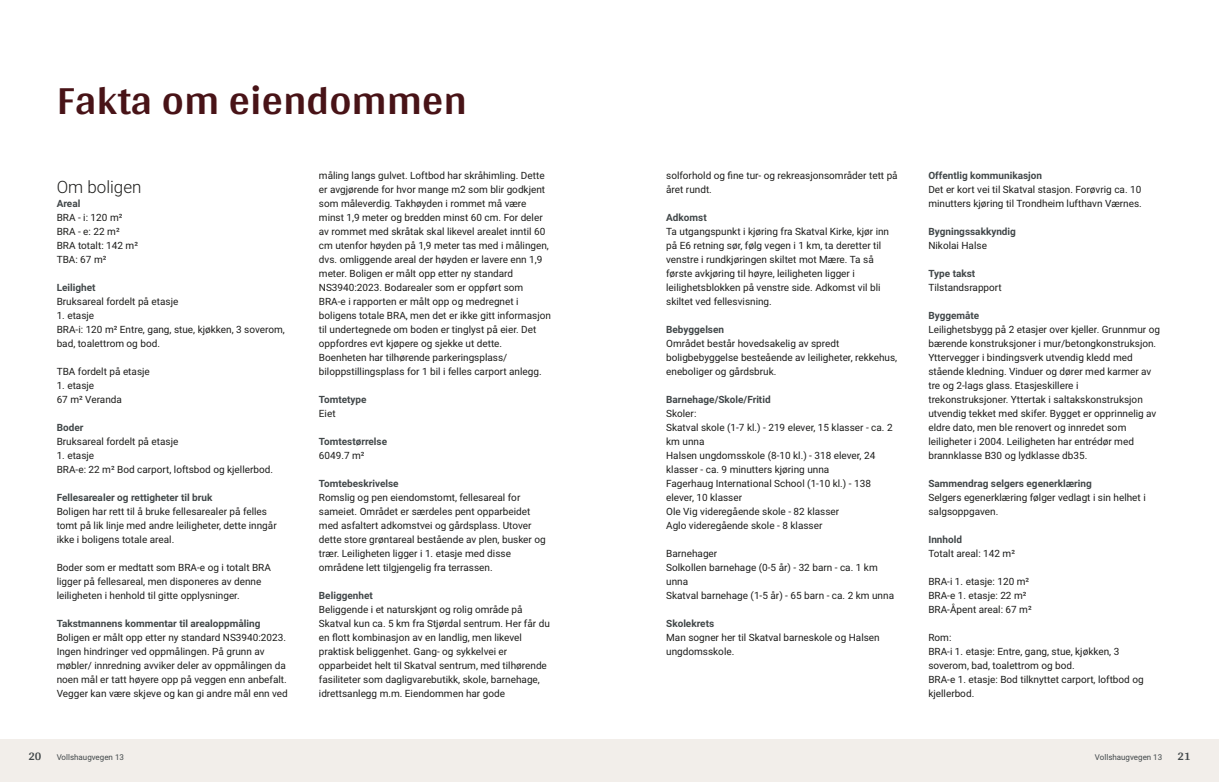
<style>
.page{position:relative;width:1219px;height:782px;background:#fff}
.page>*{position:absolute;margin:0;border:0;box-sizing:border-box;transform-origin:0 0}
.t1{font:700 42px "Arya";color:#481317}
.t2{font:300 17px "Roboto";color:#1d1d1b}
.t3{font:700 12px "Arya";color:#414749}
.t4{font:10px/14px "Roboto";color:#1d1d1b}
.t5{font:700 10px "Roboto";color:#414749}
.t6{font:8px "Roboto";color:#414749}
</style>
<div class="page">
<div style="left:0;top:739px;width:612px;height:42px;background:#f2eeea"></div>
<div style="left:607px;top:739px;width:612px;height:42px;background:#f2eeea"></div>
<h1 class="t1" style="left:57px;top:75px;width:412px">Fakta om eiendommen</h1>
<h2 class="t2" style="left:57px;top:174px;width:86px">Om boligen</h2>
<p class="t5" style="left:57px;top:196px;width:25px">Areal</p>
<p class="t4" style="left:57px;top:209px;width:83px">BRA ‑ i: 120 m²<br>BRA ‑ e: 22 m²<br>BRA totalt: 142 m²<br>TBA: 67 m²</p>
<p class="t5" style="left:57px;top:280px;width:40px">Leilighet</p>
<p class="t4" style="left:57px;top:293px;width:123px">Bruksareal fordelt på etasje</p>
<p class="t4" style="left:57px;top:307px;width:230px">1. etasje<br>BRA‑i: 120 m² Entre, gang, stue, kjøkken, 3 soverom, bad, toalettrom og bod.</p>
<p class="t4" style="left:57px;top:363px;width:95px">TBA fordelt på etasje</p>
<p class="t4" style="left:57px;top:377px;width:67px">1. etasje<br>67 m² Veranda</p>
<p class="t5" style="left:57px;top:420px;width:28px">Boder</p>
<p class="t4" style="left:57px;top:433px;width:123px">Bruksareal fordelt på etasje</p>
<p class="t4" style="left:57px;top:447px;width:218px">1. etasje<br>BRA‑e: 22 m² Bod carport, loftsbod og kjellerbod.</p>
<p class="t5" style="left:57px;top:490px;width:157px">Fellesarealer og rettigheter til bruk</p>
<p class="t4" style="left:57px;top:503px;width:222px">Boligen har rett til å bruke fellesarealer på felles tomt på lik linje med andre leiligheter, dette inngår ikke i boligens totale areal.</p>
<p class="t4" style="left:57px;top:559px;width:216px">Boder som er medtatt som BRA‑e og i totalt BRA ligger på fellesareal, men disponeres av denne leiligheten i henhold til gitte opplysninger.</p>
<p class="t5" style="left:57px;top:616px;width:205px">Takstmannens kommentar til arealoppmåling</p>
<p class="t4" style="left:57px;top:629px;width:233px">Boligen er målt opp etter ny standard NS3940:2023.<br>Ingen hindringer ved oppmålingen. På grunn av møbler/ innredning avviker deler av oppmålingen da noen mål er tatt høyere opp på veggen enn anbefalt.<br>Vegger kan være skjeve og kan gi andre mål enn ved</p>
<p class="t3" style="left:28px;top:749px;width:15px">20</p>
<p class="t6" style="left:57px;top:751px;width:69px">Vollshaugvegen 13</p>
<p class="t4" style="left:319px;top:167px;width:234px">måling langs gulvet. Loftbod har skråhimling. Dette er avgjørende for hvor mange m2 som blir godkjent som måleverdig. Takhøyden i rommet må være minst 1,9 meter og bredden minst 60 cm. For deler av rommet med skråtak skal likevel arealet inntil 60 cm utenfor høyden på 1,9 meter tas med i målingen, dvs. omliggende areal der høyden er lavere enn 1,9 meter. Boligen er målt opp etter ny standard NS3940:2023. Bodarealer som er oppført som BRA‑e i rapporten er målt opp og medregnet i boligens totale BRA, men det er ikke gitt informasjon til undertegnede om boden er tinglyst på eier. Det oppfordres evt kjøpere og sjekke ut dette.<br>Boenheten har tilhørende parkeringsplass/ biloppstillingsplass for 1 bil i felles carport anlegg.</p>
<p class="t5" style="left:319px;top:392px;width:49px">Tomtetype</p>
<p class="t4" style="left:319px;top:405px;width:18px">Eiet</p>
<p class="t5" style="left:319px;top:434px;width:70px">Tomtestørrelse</p>
<p class="t4" style="left:319px;top:447px;width:47px">6049.7 m²</p>
<p class="t5" style="left:319px;top:476px;width:81px">Tomtebeskrivelse</p>
<p class="t4" style="left:319px;top:489px;width:228px">Romslig og pen eiendomstomt, fellesareal for sameiet. Området er særdeles pent opparbeidet med asfaltert adkomstvei og gårdsplass. Utover dette store grøntareal bestående av plen, busker og trær. Leiligheten ligger i 1. etasje med disse områdene lett tilgjengelig fra terrassen.</p>
<p class="t5" style="left:319px;top:588px;width:55px">Beliggenhet</p>
<p class="t4" style="left:319px;top:601px;width:232px">Beliggende i et naturskjønt og rolig område på Skatval kun ca. 5 km fra Stjørdal sentrum. Her får du en flott kombinasjon av en landlig, men likevel praktisk beliggenhet. Gang‑ og sykkelvei er opparbeidet helt til Skatval sentrum, med tilhørende fasiliteter som dagligvarebutikk, skole, barnehage, idrettsanlegg m.m. Eiendommen har gode</p>
<p class="t4" style="left:666px;top:167px;width:233px">solforhold og fine tur‑ og rekreasjonsområder tett på året rundt.</p>
<p class="t5" style="left:666px;top:210px;width:42px">Adkomst</p>
<p class="t4" style="left:666px;top:223px;width:224px">Ta utgangspunkt i kjøring fra Skatval Kirke, kjør inn på E6 retning sør, følg vegen i 1 km, ta deretter til venstre i rundkjøringen skiltet mot Mære. Ta så første avkjøring til høyre, leiligheten ligger i leilighetsblokken på venstre side. Adkomst vil bli skiltet ved fellesvisning.</p>
<p class="t5" style="left:666px;top:322px;width:59px">Bebyggelsen</p>
<p class="t4" style="left:666px;top:335px;width:233px">Området består hovedsakelig av spredt boligbebyggelse besteående av leiligheter, rekkehus, eneboliger og gårdsbruk.</p>
<p class="t5" style="left:666px;top:392px;width:106px">Barnehage/Skole/Fritid</p>
<p class="t4" style="left:666px;top:405px;width:228px">Skoler:<br>Skatval skole (1‑7 kl.) ‑ 219 elever, 15 klasser ‑ ca. 2 km unna<br>Halsen ungdomsskole (8‑10 kl.) ‑ 318 elever, 24 klasser ‑ ca. 9 minutters kjøring unna<br>Fagerhaug International School (1‑10 kl.) ‑ 138 elever, 10 klasser<br>Ole Vig videregående skole ‑ 82 klasser<br>Aglo videregående skole ‑ 8 klasser</p>
<p class="t4" style="left:666px;top:545px;width:229px">Barnehager<br>Solkollen barnehage (0‑5 år) ‑ 32 barn ‑ ca. 1 km unna<br>Skatval barnehage (1‑5 år) ‑ 65 barn ‑ ca. 2 km unna</p>
<p class="t5" style="left:666px;top:616px;width:50px">Skolekrets</p>
<p class="t4" style="left:666px;top:629px;width:215px">Man sogner her til Skatval barneskole og Halsen ungdomsskole.</p>
<p class="t5" style="left:928px;top:168px;width:115px">Offentlig kommunikasjon</p>
<p class="t4" style="left:928px;top:181px;width:215px">Det er kort vei til Skatval stasjon. Forøvrig ca. 10 minutters kjøring til Trondheim lufthavn Værnes.</p>
<p class="t5" style="left:928px;top:224px;width:89px">Bygningssakkyndig</p>
<p class="t4" style="left:928px;top:237px;width:60px">Nikolai Halse</p>
<p class="t5" style="left:928px;top:266px;width:48px">Type takst</p>
<p class="t4" style="left:928px;top:279px;width:75px">Tilstandsrapport</p>
<p class="t5" style="left:928px;top:308px;width:52px">Byggemåte</p>
<p class="t4" style="left:928px;top:321px;width:233px">Leilighetsbygg på 2 etasjer over kjeller. Grunnmur og bærende konstruksjoner i mur/betongkonstruksjon.<br>Yttervegger i bindingsverk utvendig kledd med stående kledning. Vinduer og dører med karmer av tre og 2‑lags glass. Etasjeskillere i trekonstruksjoner. Yttertak i saltakskonstruksjon utvendig tekket med skifer. Bygget er opprinnelig av eldre dato, men ble renovert og innredet som leiligheter i 2004. Leiligheten har entrédør med brannklasse B30 og lydklasse db35.</p>
<p class="t5" style="left:928px;top:476px;width:165px">Sammendrag selgers egenerklæring</p>
<p class="t4" style="left:928px;top:489px;width:219px">Selgers egenerklæring følger vedlagt i sin helhet i salgsoppgaven.</p>
<p class="t5" style="left:928px;top:532px;width:35px">Innhold</p>
<p class="t4" style="left:928px;top:545px;width:88px">Totalt areal: 142 m²</p>
<p class="t4" style="left:928px;top:573px;width:105px">BRA‑i 1. etasje: 120 m²<br>BRA‑e 1. etasje: 22 m²<br>BRA‑Åpent areal: 67 m²</p>
<p class="t4" style="left:928px;top:629px;width:217px">Rom:<br>BRA‑i 1. etasje: Entre, gang, stue, kjøkken, 3 soverom, bad, toalettrom og bod.<br>BRA‑e 1. etasje: Bod tilknyttet carport, loftbod og kjellerbod.</p>
<p class="t6" style="left:1095px;top:751px;width:69px">Vollshaugvegen 13</p>
<p class="t3" style="left:1177px;top:749px;width:15px">21</p>
</div>
